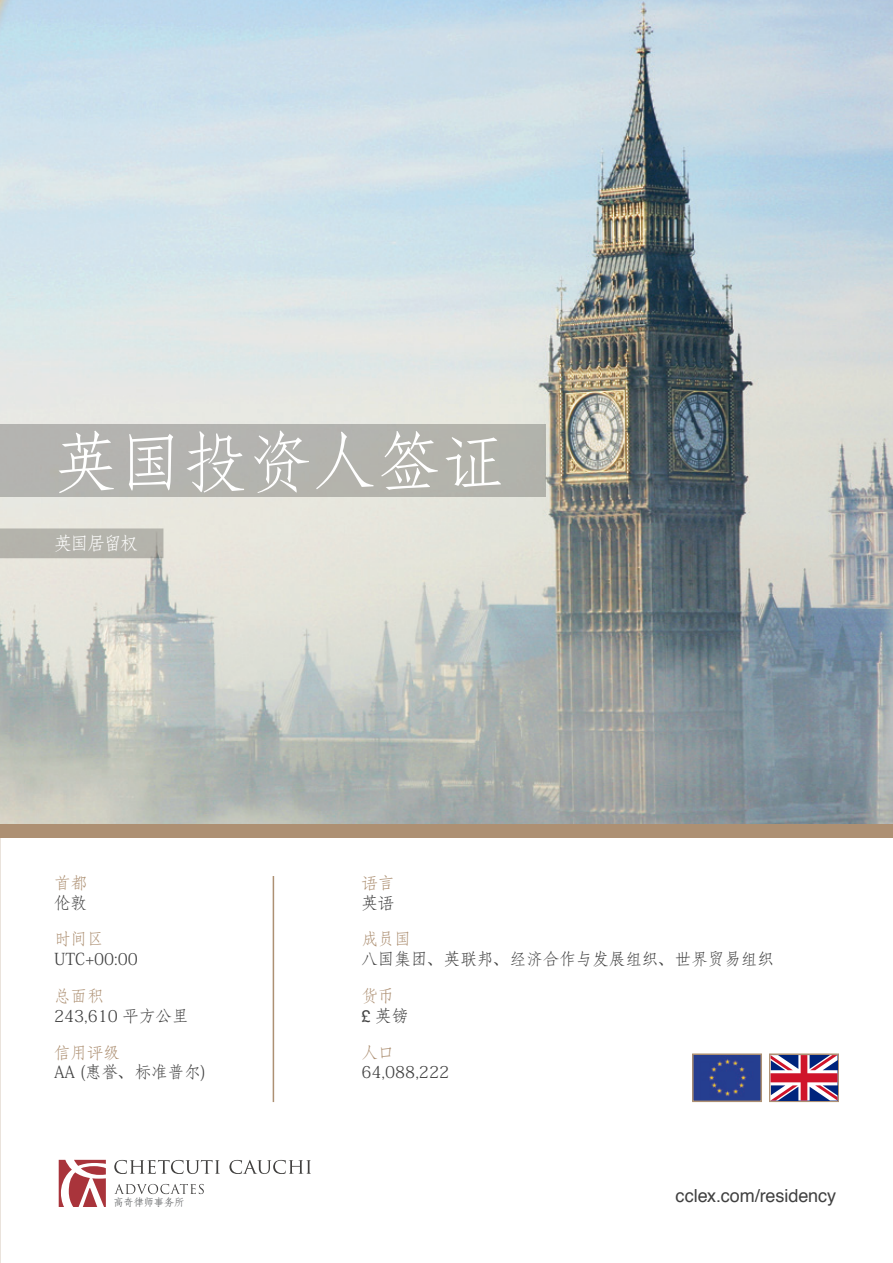
<style>
.page{position:relative;width:893px;height:1263px;background:#fff}
.page>*{position:absolute;margin:0;border:0;box-sizing:border-box;transform-origin:0 0}
.t1{font:64.5px "Adobe Fangsong Std";color:#fff}
.t2{font:18px "Helvetica";letter-spacing:-.005em;color:#404040}
.t3{font:18px "Adobe Fangsong Std";letter-spacing:-.08em;color:#fff}
.t4{font:16.5px/19.8px "Adobe Fangsong Std";color:#404040}
.t5{font:16.5px/19.8px "Adobe Fangsong Std";color:#ad9073}
.t6{font:10.2px "Adobe Fangsong Std";color:#4f5153}
.s1{color:#404040}
.s2{color:#ad9073}
.s3{font-family:"Helvetica";color:#404040}
</style>
<div class="page">
<div style="left:0;top:789px;width:893px;height:48px;background:#ad9073"></div>
<img style="left:0;top:0;width:893px;height:824px">
<div style="left:0;top:425px;width:545px;height:72px;background:#b4b3af"></div>
<svg style="left:114px;top:1160px;width:106px;height:14px"></svg>
<svg style="left:229px;top:1160px;width:82px;height:14px"></svg>
<svg style="left:59px;top:1160px;width:47px;height:47px"></svg>
<svg style="left:114px;top:1184px;width:90px;height:10px"></svg>
<hr style="left:273px;top:876px;width:1px;height:226px;background:#ad9073">
<div style="left:0;top:528px;width:163px;height:30px;background:#b4b3ac"></div>
<img style="left:695px;top:1056px;width:64px;height:43px">
<div style="left:692px;top:1053px;width:70px;height:49px;border:2px solid #ad9073"></div>
<svg style="left:769px;top:1053px;width:70px;height:49px"></svg>
<svg style="left:770px;top:1055px;width:67px;height:45px"></svg>
<p class="t1" style="left:54px;top:423px;width:453px">英国投资人签证</p>
<p class="t3" style="left:54px;top:532px;width:86px">英国居留权</p>
<p class="t5" style="left:54px;top:873px;width:34px">首都<span class="s1">伦敦</span></p>
<p class="t4" style="left:54px;top:929px;width:85px"><span class="s2">时间区<br></span>UTC+00:00</p>
<p class="t4" style="left:54px;top:986px;width:136px"><span class="s2">总面积<br></span>243,610 平方公里</p>
<p class="t4" style="left:54px;top:1043px;width:154px"><span class="s2">信用评级<br></span>AA (惠誉、标准普尔)</p>
<p class="t6" style="left:113px;top:1196px;width:73px">高奇律师事务所</p>
<p class="t5" style="left:361px;top:873px;width:34px">语言<span class="s1">英语</span></p>
<p class="t4" style="left:361px;top:929px;width:414px"><span class="s2">成员国<br></span>八国集团、英联邦、经济合作与发展组织、世界贸易组织</p>
<p class="t5" style="left:361px;top:986px;width:48px">货币<br><span class="s3">£</span> <span class="s1">英镑</span></p>
<p class="t4" style="left:361px;top:1043px;width:89px"><span class="s2">人口<br></span>64,088,222</p>
<p class="t2" style="left:675px;top:1181px;width:162px">cclex.com/residency</p>
</div>
